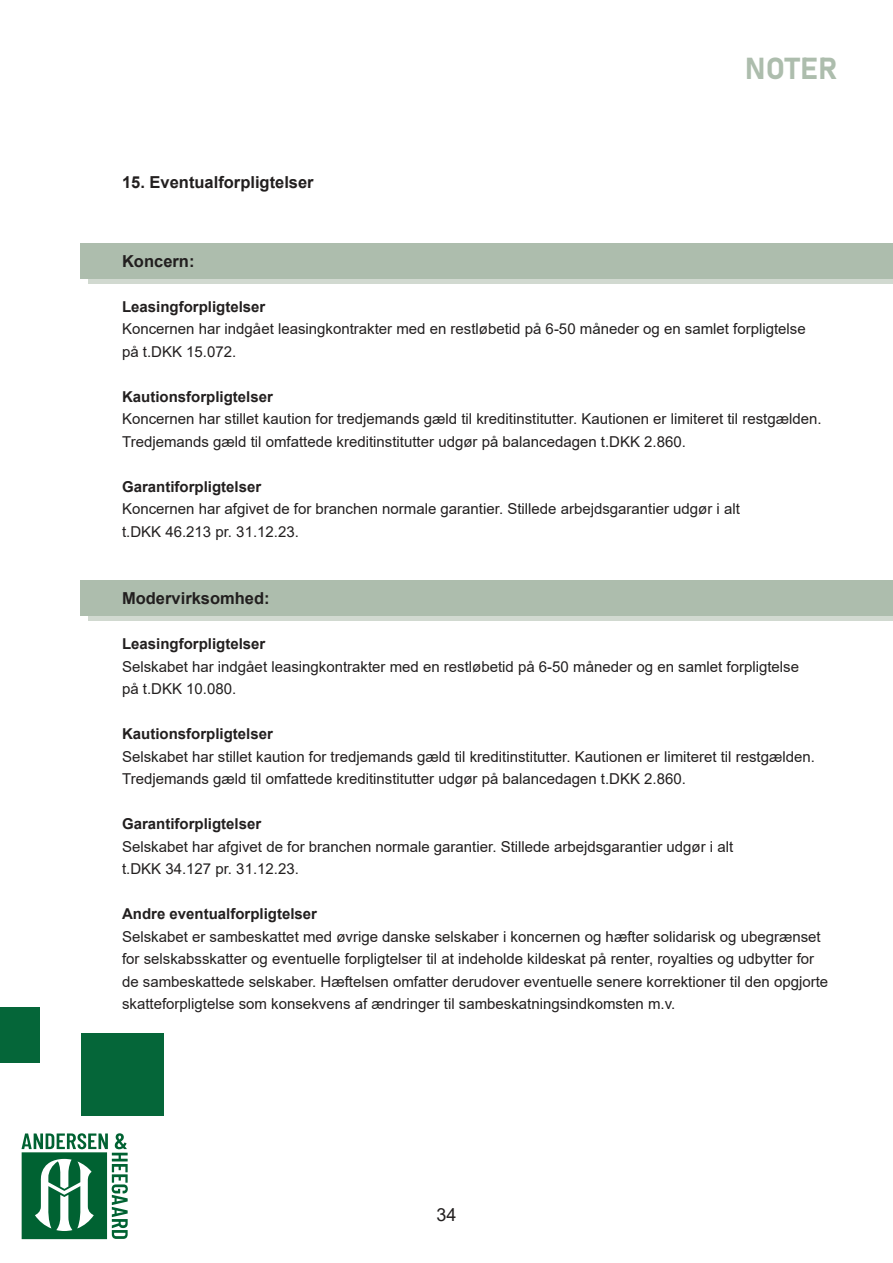
<style>
.page{position:relative;width:893px;height:1263px;background:#fff}
.page>*{position:absolute;margin:0;border:0;box-sizing:border-box;transform-origin:0 0}
.t1{font:30px "Bahnschrift";color:#adbdad}
.t2{font:18px "Arial";color:#221f1f}
.t3{font:700 16.5px "Arial";color:#221f1f}
.t4{font:15px/22.5px "Arial";color:#221f1f}
.t5{font:700 15px "Arial";color:#221f1f}
</style>
<div class="page">
<div style="left:81px;top:1033px;width:82px;height:83px;background:#056639"></div>
<div style="left:0;top:1008px;width:39px;height:55px;background:#056639"></div>
<svg style="left:22px;top:1133px;width:106px;height:106px"></svg>
<div style="left:88px;top:249px;width:805px;height:35px;background:#d1d9d0"></div>
<div style="left:88px;top:586px;width:805px;height:35px;background:#d1d9d0"></div>
<div style="left:81px;top:243px;width:812px;height:36px;background:#adbdad"></div>
<div style="left:81px;top:580px;width:812px;height:36px;background:#adbdad"></div>
<p class="t3" style="left:122px;top:175px;width:193px">15. Eventualforpligtelser</p>
<h1 class="t1" style="left:745px;top:51px;width:94px">NOTER</h1>
<p class="t3" style="left:122px;top:254px;width:74px">Koncern:</p>
<p class="t5" style="left:122px;top:300px;width:145px">Leasingforpligtelser</p>
<p class="t4" style="left:122px;top:319px;width:685px">Koncernen har indgået leasingkontrakter med en restløbetid på 6-50 måneder og en samlet forpligtelse på t.DKK 15.072.</p>
<p class="t5" style="left:122px;top:390px;width:152px">Kautionsforpligtelser</p>
<p class="t4" style="left:122px;top:409px;width:701px">Koncernen har stillet kaution for tredjemands gæld til kreditinstitutter. Kautionen er limiteret til restgælden.<br>Tredjemands gæld til omfattede kreditinstitutter udgør på balancedagen t.DKK 2.860.</p>
<p class="t5" style="left:122px;top:480px;width:141px">Garantiforpligtelser</p>
<p class="t4" style="left:122px;top:499px;width:619px">Koncernen har afgivet de for branchen normale garantier. Stillede arbejdsgarantier udgør i alt t.DKK 46.213 pr. 31.12.23.</p>
<p class="t3" style="left:122px;top:592px;width:149px">Modervirksomhed:</p>
<p class="t5" style="left:122px;top:638px;width:145px">Leasingforpligtelser</p>
<p class="t4" style="left:122px;top:656px;width:678px">Selskabet har indgået leasingkontrakter med en restløbetid på 6-50 måneder og en samlet forpligtelse på t.DKK 10.080.</p>
<p class="t5" style="left:122px;top:728px;width:152px">Kautionsforpligtelser</p>
<p class="t4" style="left:122px;top:746px;width:694px">Selskabet har stillet kaution for tredjemands gæld til kreditinstitutter. Kautionen er limiteret til restgælden.<br>Tredjemands gæld til omfattede kreditinstitutter udgør på balancedagen t.DKK 2.860.</p>
<p class="t5" style="left:122px;top:818px;width:141px">Garantiforpligtelser</p>
<p class="t4" style="left:122px;top:836px;width:613px">Selskabet har afgivet de for branchen normale garantier. Stillede arbejdsgarantier udgør i alt t.DKK 34.127 pr. 31.12.23.</p>
<p class="t5" style="left:122px;top:908px;width:197px">Andre eventualforpligtelser</p>
<p class="t4" style="left:122px;top:926px;width:708px">Selskabet er sambeskattet med øvrige danske selskaber i koncernen og hæfter solidarisk og ubegrænset for selskabsskatter og eventuelle forpligtelser til at indeholde kildeskat på renter, royalties og udbytter for de sambeskattede selskaber. Hæftelsen omfatter derudover eventuelle senere korrektioner til den opgjorte skatteforpligtelse som konsekvens af ændringer til sambeskatningsindkomsten m.v.</p>
<p class="t2" style="left:436px;top:1207px;width:22px">34</p>
</div>
